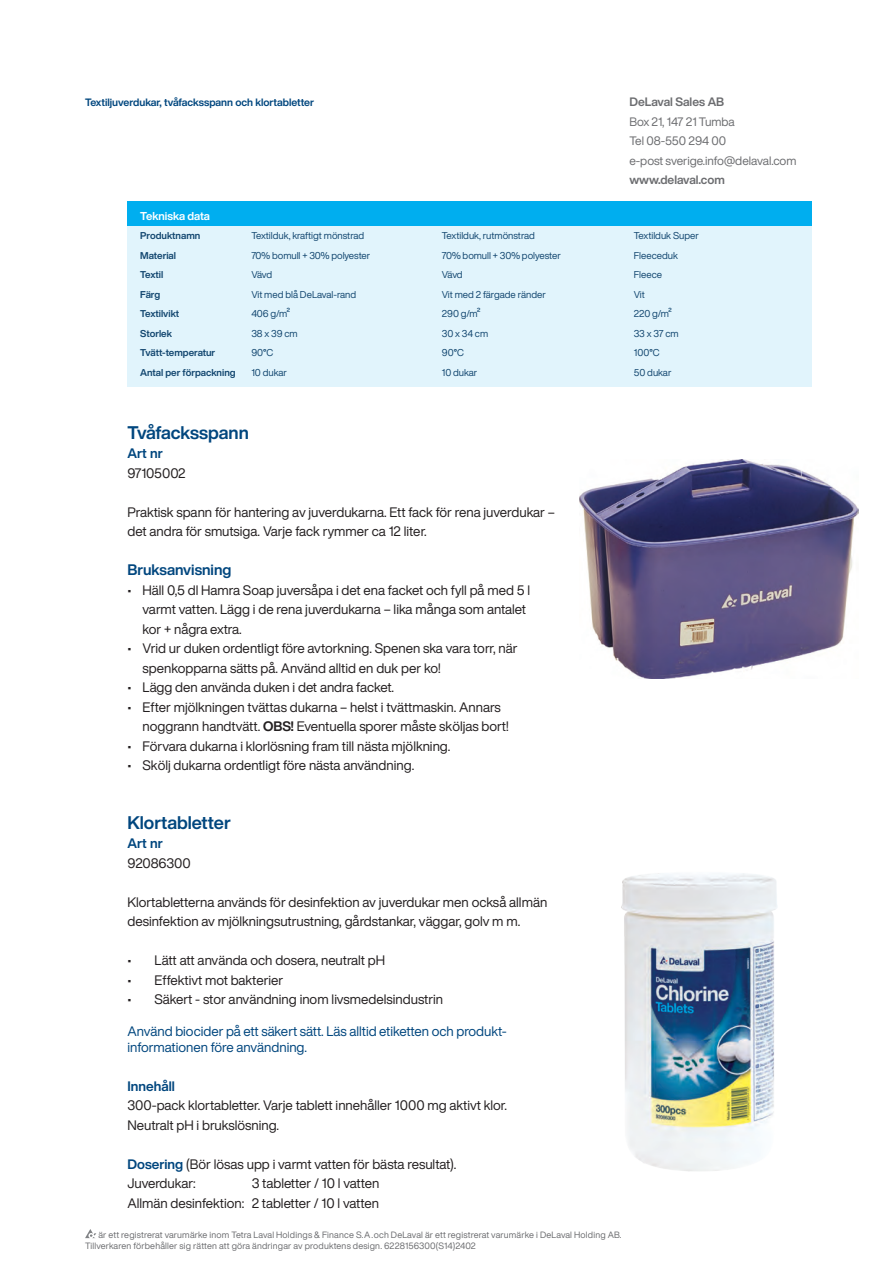
<style>
.page{position:relative;width:893px;height:1263px;background:#fff}
.page>*{position:absolute;margin:0;border:0;box-sizing:border-box;transform-origin:0 0}
.t1{font:700 18px "Helvetica Now Display";color:#00467e}
.t2{font:700 15px "Helvetica Now Display";color:#00467e}
.t3{font:13.5px/19.5px "Helvetica Now Display";color:#231f20}
.t4{font:13.5px/16.2px "Helvetica Now Display";color:#00467e}
.t5{font:700 13.5px "Helvetica Now Display";color:#00467e}
.t6{font:13.5px "Helvetica Now Display";letter-spacing:-.02em;color:#231f20}
.t7{font:12px/19.5px "Helvetica Now Display";letter-spacing:-.005em;color:#6c6d70}
.t8{font:700 12px "Helvetica Now Display";color:#6c6d70}
.t9{font:700 11.25px "Helvetica Now Display";color:#fff}
.t10{font:700 10.5px "Helvetica Now Display";color:#00467e}
.t11{font:9.75px "Helvetica Now Display";color:#134770}
.t12{font:700 9.75px "Helvetica Now Display";letter-spacing:-.005em;color:#134770}
.t13{font:9px/10.5px "Helvetica Now Display";letter-spacing:.02em;color:#6c6d70}
.s1{font-weight:700}
.s2{font-weight:700;color:#00467e}
</style>
<div class="page">
<img style="left:580px;top:459px;width:279px;height:220px">
<svg style="left:85px;top:1229px;width:11px;height:9px"></svg>
<img style="left:621px;top:873px;width:156px;height:298px">
<div style="left:128px;top:201px;width:684px;height:166px;background:#00aeef"></div>
<div style="left:128px;top:226px;width:684px;height:161px;background:#e1f4fc"></div>
<p class="t10" style="left:85px;top:95px;width:231px">Textiljuverdukar, tvåfacksspann och klortabletter</p>
<p class="t8" style="left:629px;top:94px;width:96px">DeLaval Sales AB</p>
<p class="t7" style="left:629px;top:112px;width:169px">Box 21, 147 21 Tumba<br>Tel 08-550 294 00<br>e-post sverige.info@delaval.com</p>
<p class="t8" style="left:629px;top:172px;width:97px">www.delaval.com</p>
<p class="t9" style="left:140px;top:208px;width:71px">Tekniska data</p>
<p class="t12" style="left:140px;top:229px;width:62px">Produktnamn</p>
<p class="t11" style="left:251px;top:229px;width:114px">Textilduk, kraftigt mönstrad</p>
<p class="t11" style="left:442px;top:229px;width:94px">Textilduk, rutmönstrad</p>
<p class="t11" style="left:634px;top:229px;width:66px">Textilduk Super</p>
<p class="t12" style="left:140px;top:249px;width:37px">Material</p>
<p class="t11" style="left:251px;top:249px;width:121px">70% bomull + 30% polyester</p>
<p class="t11" style="left:442px;top:249px;width:121px">70% bomull + 30% polyester</p>
<p class="t11" style="left:634px;top:249px;width:46px">Fleeceduk</p>
<p class="t12" style="left:140px;top:268px;width:25px">Textil</p>
<p class="t11" style="left:251px;top:268px;width:22px">Vävd</p>
<p class="t11" style="left:442px;top:268px;width:22px">Vävd</p>
<p class="t11" style="left:634px;top:268px;width:30px">Fleece</p>
<p class="t12" style="left:140px;top:288px;width:21px">Färg</p>
<p class="t11" style="left:251px;top:288px;width:106px">Vit med blå DeLaval-rand</p>
<p class="t11" style="left:442px;top:288px;width:106px">Vit med 2 färgade ränder</p>
<p class="t11" style="left:634px;top:288px;width:13px">Vit</p>
<p class="t12" style="left:140px;top:307px;width:40px">Textilvikt</p>
<p class="t11" style="left:251px;top:307px;width:40px">406 g/m²</p>
<p class="t11" style="left:442px;top:307px;width:40px">290 g/m²</p>
<p class="t11" style="left:634px;top:307px;width:39px">220 g/m²</p>
<p class="t12" style="left:140px;top:327px;width:33px">Storlek</p>
<p class="t11" style="left:251px;top:327px;width:48px">38 x 39 cm</p>
<p class="t11" style="left:442px;top:327px;width:48px">30 x 34 cm</p>
<p class="t11" style="left:634px;top:327px;width:46px">33 x 37 cm</p>
<p class="t12" style="left:140px;top:346px;width:77px">Tvätt-temperatur</p>
<p class="t11" style="left:251px;top:346px;width:24px">90<span class="s1">°</span>C</p>
<p class="t11" style="left:442px;top:346px;width:24px">90<span class="s1">°</span>C</p>
<p class="t11" style="left:634px;top:346px;width:27px">100<span class="s1">°</span>C</p>
<p class="t12" style="left:140px;top:366px;width:97px">Antal per förpackning</p>
<p class="t11" style="left:251px;top:366px;width:37px">10 dukar</p>
<p class="t11" style="left:442px;top:366px;width:37px">10 dukar</p>
<p class="t11" style="left:634px;top:366px;width:39px">50 dukar</p>
<h1 class="t1" style="left:128px;top:420px;width:123px">Tvåfacksspann</h1>
<p class="t5" style="left:128px;top:444px;width:37px">Art nr</p>
<p class="t6" style="left:128px;top:464px;width:60px">97105002</p>
<p class="t3" style="left:128px;top:502px;width:429px">Praktisk spann för hantering av juverdukarna. Ett fack för rena juverdukar – det andra för smutsiga. Varje fack rymmer ca 12 liter.</p>
<p class="t2" style="left:128px;top:560px;width:105px">Bruksanvisning</p>
<p class="t3" style="left:143px;top:580px;width:389px;text-indent:-15px">• Häll 0,5 dl Hamra Soap juversåpa i det ena facket och fyll på med 5 l varmt vatten. Lägg i de rena juverdukarna – lika många som antalet kor + några extra.</p>
<p class="t3" style="left:143px;top:639px;width:377px;text-indent:-15px">• Vrid ur duken ordentligt före avtorkning. Spenen ska vara torr, när spenkopparna sätts på. Använd alltid en duk per ko!</p>
<p class="t3" style="left:128px;top:678px;width:268px">• Lägg den använda duken i det andra facket.</p>
<p class="t3" style="left:143px;top:697px;width:368px;text-indent:-15px">• Efter mjölkningen tvättas dukarna – helst i tvättmaskin. Annars noggrann handtvätt. <span class="s1">OBS!</span> Eventuella sporer måste sköljas bort!</p>
<p class="t3" style="left:128px;top:736px;width:324px">• Förvara dukarna i klorlösning fram till nästa mjölkning.</p>
<p class="t3" style="left:128px;top:756px;width:288px">• Skölj dukarna ordentligt före nästa användning.</p>
<h1 class="t1" style="left:128px;top:810px;width:105px">Klortabletter</h1>
<p class="t5" style="left:128px;top:834px;width:37px">Art nr</p>
<p class="t3" style="left:128px;top:853px;width:65px">92086300</p>
<p class="t3" style="left:128px;top:892px;width:421px">Klortabletterna används för desinfektion av juverdukar men också allmän desinfektion av mjölkningsutrustning, gårdstankar, väggar, golv m m.</p>
<p class="t3" style="left:128px;top:951px;width:259px">• Lätt att använda och dosera, neutralt pH</p>
<p class="t3" style="left:128px;top:970px;width:157px">• Effektivt mot bakterier</p>
<p class="t3" style="left:128px;top:990px;width:317px">• Säkert - stor användning inom livsmedelsindustrin</p>
<p class="t4" style="left:128px;top:1023px;width:381px">Använd biocider på ett säkert sätt. Läs alltid etiketten och produkt&shy;informationen före användning.</p>
<p class="t5" style="left:128px;top:1077px;width:49px">Innehåll</p>
<p class="t3" style="left:128px;top:1096px;width:381px">300-pack klortabletter. Varje tablett innehåller 1000 mg aktivt klor.<br>Neutralt pH i brukslösning.</p>
<p class="t3" style="left:128px;top:1154px;width:330px"><span class="s2">Dosering</span> (Bör lösas upp i varmt vatten för bästa resultat).<br>Juverdukar:</p>
<p class="t3" style="left:128px;top:1174px;width:253px;text-align:right">3 tabletter / 10 l vatten<br>Allmän desinfektion: 2 tabletter / 10 l vatten</p>
<p class="t13" style="left:85px;top:1229px;width:538px;text-indent:13px">är ett registrerat varumärke inom Tetra Laval Holdings &amp; Finance S.A. och DeLaval är ett registrerat varumärke i DeLaval Holding AB.<br>Tillverkaren förbehåller sig rätten att göra ändringar av produktens design. 6228156300(S14)2402</p>
</div>
